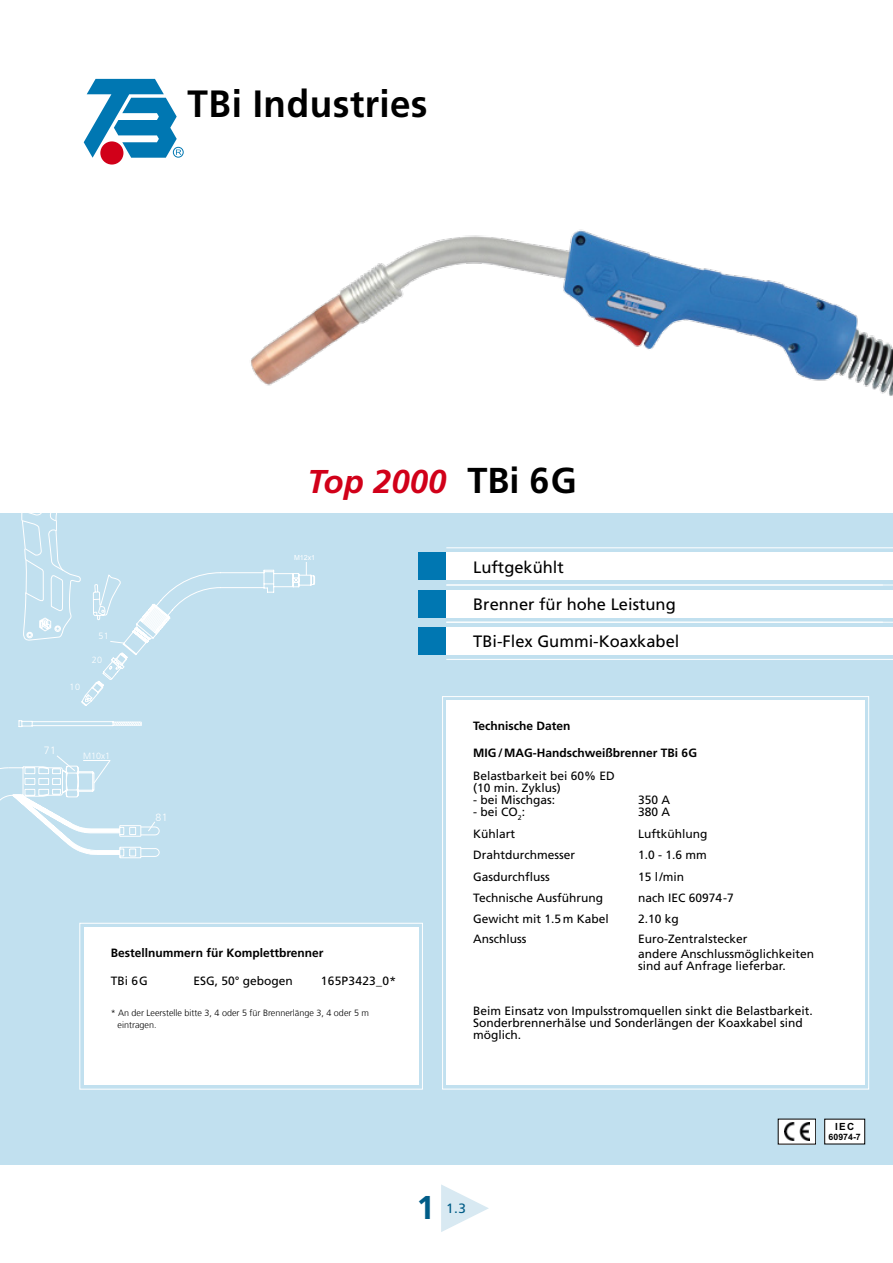
<style>
.page{position:relative;width:893px;height:1263px;background:#fff}
.page>*{position:absolute;margin:0;border:0;box-sizing:border-box;transform-origin:0 0}
.t1{font:700 37.95px "Frutiger";color:#000}
.t2{font:700 36px "Frutiger LT Std";color:#000}
.t3{font:italic 700 33px "Frutiger LT Std";color:#d10019}
.t4{font:700 33px "Frutiger LT Std";color:#005c87}
.t5{font:16.5px "Frutiger LT Std";color:#000}
.t6{font:13.5px "Frutiger LT Std";color:#005c87}
.t7{font:12px/12px "Frutiger LT Std";color:#000}
.t8{font:700 12px "Frutiger LT Std";color:#000}
.t9{font:12px "Frutiger LT Std";letter-spacing:.02em;color:#000}
.t10{font:300 10.5px "Frutiger";color:#fff}
.t11{font:700 9.9px "Arial";color:#000}
.t12{font:300 9px/12px "Frutiger";color:#000}
.t13{font:300 9px "Frutiger";color:#fff}
.t14{font:700 8.7px "Arial";color:#000}
.t15{font:7.05px "Arial";color:#fff}
.s1{font-family:"Times New Roman";font-weight:400;font-size:67.5px;color:#d8e9f2}
</style>
<div class="page">
<div style="left:0;top:513px;width:893px;height:651px;background:#c1e0ef"></div>
<svg style="left:0;top:755px;width:160px;height:103px"></svg>
<svg style="left:21px;top:513px;width:294px;height:193px"></svg>
<svg style="left:18px;top:720px;width:124px;height:7px"></svg>
<svg style="left:442px;top:696px;width:427px;height:394px"></svg>
<div style="left:446px;top:700px;width:419px;height:385px;background:#fff"></div>
<svg style="left:79px;top:922px;width:344px;height:168px;background:#fafcfd"></svg>
<div style="left:418px;top:552px;width:475px;height:28px;background:#fff"></div>
<div style="left:418px;top:552px;width:28px;height:28px;background:#0077b2"></div>
<hr style="left:446px;top:547px;width:447px;height:1px;background:#fff">
<div style="left:418px;top:590px;width:475px;height:27px;background:#fff"></div>
<div style="left:418px;top:590px;width:28px;height:27px;background:#0077b2"></div>
<hr style="left:446px;top:585px;width:447px;height:1px;background:#fff">
<div style="left:418px;top:627px;width:475px;height:28px;background:#fff"></div>
<div style="left:418px;top:627px;width:28px;height:28px;background:#0077b2"></div>
<hr style="left:446px;top:622px;width:447px;height:1px;background:#fff">
<hr style="left:446px;top:659px;width:447px;height:1px;background:#fff">
<img style="left:251px;top:229px;width:642px;height:167px">
<div style="left:100px;top:141px;width:23px;height:24px;background:#d10019;border-radius:50%"></div>
<div style="left:173px;top:147px;width:11px;height:11px;border:1px solid #0077b2;border-radius:50%"></div>
<svg style="left:84px;top:79px;width:97px;height:79px"></svg>
<div style="left:778px;top:1119px;width:38px;height:25px;background:#fff"></div>
<img style="left:784px;top:1122px;width:25px;height:18px">
<div style="left:825px;top:1119px;width:40px;height:25px;background:#fff"></div>
<h1 class="t1" style="left:187px;top:81px;width:242px">TBi Industries</h1>
<h3 class="t3" style="left:308px;top:462px;width:140px">Top 2000</h3>
<h2 class="t2" style="left:467px;top:459px;width:111px">TBi 6G</h2>
<p class="t13" style="left:70px;top:681px;width:12px">10</p>
<p class="t13" style="left:98px;top:631px;width:12px">51</p>
<p class="t13" style="left:92px;top:655px;width:12px">20</p>
<p class="t10" style="left:44px;top:744px;width:14px">71</p>
<p class="t13" style="left:83px;top:751px;width:29px">M10x1</p>
<p class="t10" style="left:155px;top:811px;width:14px">81</p>
<p class="t15" style="left:294px;top:553px;width:23px">M12x1</p>
<p class="t8" style="left:111px;top:946px;width:214px">Bestellnummern für Komplettbrenner</p>
<p class="t7" style="left:111px;top:974px;width:39px">TBi 6 G</p>
<p class="t7" style="left:193px;top:974px;width:101px">ESG, 50° gebogen</p>
<p class="t9" style="left:321px;top:973px;width:77px">165P3423_0*</p>
<p class="t12" style="left:118px;top:1007px;width:253px;text-indent:-7px">* An der Leerstelle bitte 3, 4 oder 5 für Brennerlänge 3, 4 oder 5 m eintragen.</p>
<h3 class="t5" style="left:473px;top:557px;width:92px">Luftgekühlt</h3>
<h3 class="t5" style="left:473px;top:594px;width:204px">Brenner für hohe Leistung</h3>
<h3 class="t5" style="left:473px;top:632px;width:208px">TBi-Flex Gummi-Koaxkabel</h3>
<p class="t8" style="left:473px;top:718px;width:99px">Technische Daten</p>
<p class="t8" style="left:473px;top:746px;width:225px">MIG/MAG-Handschweißbrenner TBi 6G</p>
<p class="t7" style="left:473px;top:770px;width:143px">Belastbarkeit bei 60% ED (10 min. Zyklus)</p>
<p class="t7" style="left:473px;top:794px;width:84px">- bei Mischgas:</p>
<p class="t7" style="left:473px;top:806px;width:53px">- bei CO<sub>2</sub>:</p>
<p class="t7" style="left:638px;top:794px;width:34px">350 A<br>380 A</p>
<p class="t7" style="left:473px;top:828px;width:44px">Kühlart</p>
<p class="t7" style="left:638px;top:828px;width:71px">Luftkühlung</p>
<p class="t7" style="left:473px;top:849px;width:104px">Drahtdurchmesser</p>
<p class="t7" style="left:638px;top:849px;width:70px">1.0 - 1.6 mm</p>
<p class="t7" style="left:473px;top:870px;width:78px">Gasdurchfluss</p>
<p class="t7" style="left:638px;top:870px;width:48px">15 l/min</p>
<p class="t7" style="left:473px;top:892px;width:131px">Technische Ausführung</p>
<p class="t7" style="left:638px;top:892px;width:97px">nach IEC 60974 -7</p>
<p class="t7" style="left:473px;top:913px;width:137px">Gewicht mit 1.5m Kabel</p>
<p class="t7" style="left:638px;top:913px;width:42px">2.10 kg</p>
<p class="t7" style="left:473px;top:932px;width:55px">Anschluss</p>
<p class="t7" style="left:638px;top:931px;width:178px;line-height:15px">Euro-Zentralstecker<br>andere Anschlussmöglichkeiten</p>
<p class="t7" style="left:638px;top:959px;width:149px">sind auf Anfrage lieferbar.</p>
<p class="t7" style="left:473px;top:1005px;width:341px">Beim Einsatz von Impulsstromquellen sinkt die Belastbarkeit.<br>Sonderbrennerhälse und Sonderlängen der Koaxkabel sind möglich.</p>
<h3 class="t4" style="left:416px;top:1188px;width:83px">1<span class="s1">►</span></h3>
<p class="t6" style="left:446px;top:1201px;width:21px">1.3</p>
<p class="t11" style="left:835px;top:1120px;width:21px">IEC</p>
<p class="t14" style="left:829px;top:1132px;width:34px">60974-7</p>
</div>
